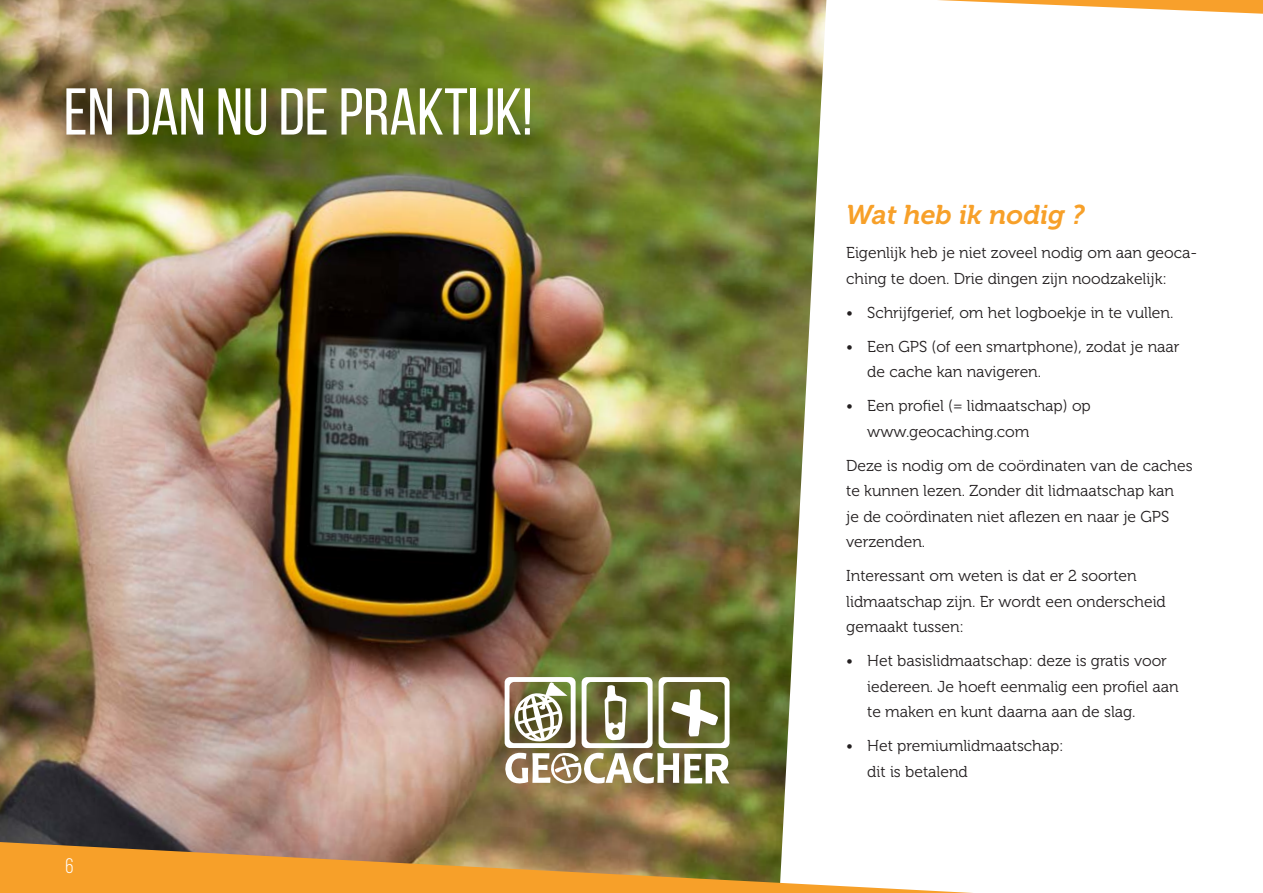
<style>
.page{position:relative;width:1263px;height:893px;background:#fff}
.page>*{position:absolute;margin:0;border:0;box-sizing:border-box;transform-origin:0 0}
.t1{font:66px "Bebas Neue";color:#fff}
.t2{font:italic 27px "Museo 700";letter-spacing:-.005em;color:#f7a029}
.t3{font:21px "Bebas Neue";color:#fff}
.t4{font:15.75px/25.5px "Museo 300";color:#231f20}
</style>
<div class="page">
<img style="left:0;top:0;width:826px;height:842px">
<svg style="left:938px;top:0;width:325px;height:14px"></svg>
<svg style="left:0;top:842px;width:973px;height:51px;fill:#f7a029"></svg>
<svg style="left:505px;top:677px;width:224px;height:106px"></svg>
<h1 class="t1" style="left:64px;top:76px;width:470px">EN DAN NU DE PRAKTIJK!</h1>
<h3 class="t3" style="left:65px;top:854px;width:10px">6</h3>
<h2 class="t2" style="left:846px;top:200px;width:240px">Wat heb ik nodig ?</h2>
<p class="t4" style="left:846px;top:241px;width:353px">Eigenlijk heb je niet zoveel nodig om aan geoca&shy;ching te doen. Drie dingen zijn noodzakelijk:</p>
<p class="t4" style="left:846px;top:300px;width:329px">• Schrijfgerief, om het logboekje in te vullen.</p>
<p class="t4" style="left:867px;top:334px;width:314px;text-indent:-21px">• Een GPS (of een smartphone), zodat je naar de cache kan navigeren.</p>
<p class="t4" style="left:867px;top:394px;width:225px;text-indent:-21px">• Een profiel (= lidmaatschap) op www.geocaching.com</p>
<p class="t4" style="left:846px;top:453px;width:348px">Deze is nodig om de coördinaten van de caches te kunnen lezen. Zonder dit lidmaatschap kan<br>je de coördinaten niet aflezen en naar je GPS verzenden.</p>
<p class="t4" style="left:846px;top:564px;width:321px">Interessant om weten is dat er 2 soorten lidmaatschap zijn. Er wordt een onderscheid gemaakt tussen:</p>
<p class="t4" style="left:867px;top:649px;width:313px;text-indent:-21px">• Het basislidmaatschap: deze is gratis voor iedereen. Je hoeft eenmalig een profiel aan te maken en kunt daarna aan de slag.</p>
<p class="t4" style="left:867px;top:734px;width:198px;text-indent:-21px">• Het premiumlidmaatschap: dit is betalend</p>
</div>
